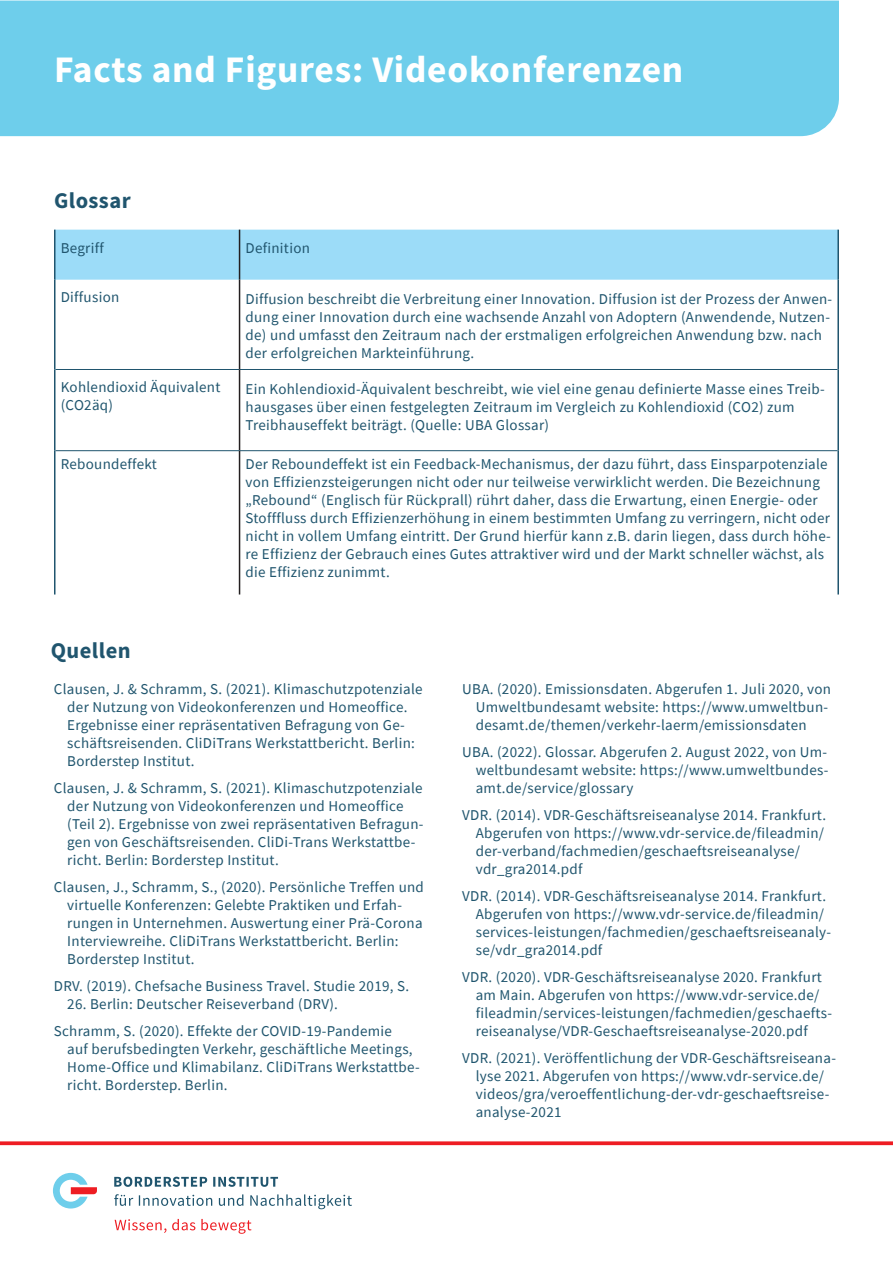
<style>
.page{position:relative;width:893px;height:1263px;background:#fff}
.page>*{position:absolute;margin:0;border:0;box-sizing:border-box;transform-origin:0 0}
.Titel{font:700 37.5px "Source Sans Pro";letter-spacing:.02em;color:#fff}
.t1{font:700 22.5px "Source Sans Pro";letter-spacing:.02em;color:#20556e}
.Literatur{font:15px/18px "Source Sans Pro";letter-spacing:.02em;color:#20556e}
.Text{font:15px/18px "Source Sans Pro";letter-spacing:.02em;color:#20556e}
</style>
<div class="page">
<svg style="left:115px;top:1219px;width:136px;height:15px"></svg>
<svg style="left:114px;top:1194px;width:238px;height:15px"></svg>
<svg style="left:114px;top:1177px;width:164px;height:10px"></svg>
<svg style="left:53px;top:1173px;width:44px;height:35px"></svg>
<svg style="left:0;top:1141px;width:893px;height:4px;background:#ef3338"></svg>
<div style="left:56px;top:230px;width:781px;height:50px;background:#9cdcf8"></div>
<hr style="left:54px;top:230px;width:2px;height:50px;background:#20556e">
<hr style="left:54px;top:280px;width:2px;height:89px;background:#20556e">
<hr style="left:56px;top:369px;width:184px;height:1px;background:#20556e">
<hr style="left:239px;top:230px;width:1px;height:50px;background:#231f20">
<hr style="left:837px;top:230px;width:2px;height:50px;background:#20556e">
<hr style="left:239px;top:280px;width:1px;height:89px;background:#231f20">
<hr style="left:837px;top:280px;width:2px;height:89px;background:#20556e">
<hr style="left:240px;top:369px;width:597px;height:1px;background:#20556e">
<hr style="left:837px;top:369px;width:2px;height:82px;background:#20556e">
<hr style="left:54px;top:369px;width:2px;height:82px;background:#20556e">
<hr style="left:239px;top:370px;width:1px;height:80px;background:#231f20">
<hr style="left:56px;top:450px;width:184px;height:1px;background:#20556e">
<hr style="left:54px;top:451px;width:2px;height:143px;background:#20556e">
<hr style="left:240px;top:450px;width:597px;height:1px;background:#20556e">
<hr style="left:239px;top:451px;width:1px;height:143px;background:#231f20">
<hr style="left:837px;top:451px;width:2px;height:143px;background:#20556e">
<div style="left:0;top:1px;width:839px;height:135px;background:#6eceeb"></div>
<p class="Titel" style="left:54px;top:44px;width:631px">Facts and Figures: Videokonferenzen</p>
<h1 class="t1" style="left:54px;top:185px;width:78px">Glossar</h1>
<p class="Text" style="left:61px;top:239px;width:45px">Begriff</p>
<p class="Text" style="left:246px;top:239px;width:66px">Definition</p>
<p class="Text" style="left:61px;top:288px;width:60px">Diffusion</p>
<p class="Text" style="left:246px;top:290px;width:588px">Diffusion beschreibt die Verbreitung einer Innovation. Diffusion ist der Prozess der Anwen&shy;dung einer Innovation durch eine wachsende Anzahl von Adoptern (Anwendende, Nutzen&shy;de) und umfasst den Zeitraum nach der erstmaligen erfolgreichen Anwendung bzw. nach der erfolgreichen Markteinführung.</p>
<p class="Text" style="left:61px;top:378px;width:161px">Kohlendioxid Äquivalent (CO2äq)</p>
<p class="Text" style="left:246px;top:380px;width:581px">Ein Kohlendioxid-Äquivalent beschreibt, wie viel eine genau definierte Masse eines Treib&shy;hausgases über einen festgelegten Zeitraum im Vergleich zu Kohlendioxid (CO2) zum<br>Treibhauseffekt beiträgt. (Quelle: UBA Glossar)</p>
<p class="Text" style="left:61px;top:455px;width:98px">Reboundeffekt</p>
<p class="Text" style="left:246px;top:455px;width:587px">Der Reboundeffekt ist ein Feedback-Mechanismus, der dazu führt, dass Einsparpotenziale von Effizienzsteigerungen nicht oder nur teilweise verwirklicht werden. Die Bezeichnung „Rebound“ (Englisch für Rückprall) rührt daher, dass die Erwartung, einen Energie- oder Stofffluss durch Effizienzerhöhung in einem bestimmten Umfang zu verringern, nicht oder nicht in vollem Umfang eintritt. Der Grund hierfür kann z.B. darin liegen, dass durch höhe&shy;re Effizienz der Gebrauch eines Gutes attraktiver wird und der Markt schneller wächst, als die Effizienz zunimmt.</p>
<h1 class="t1" style="left:51px;top:635px;width:81px">Quellen</h1>
<p class="Literatur" style="left:67px;top:680px;width:357px;text-indent:-14px">Clausen, J. &amp; Schramm, S. (2021). Klimaschutzpotenziale der Nutzung von Videokonferenzen und Homeoffice.<br>Ergebnisse einer repräsentativen Befragung von Ge&shy;schäftsreisenden. CliDiTrans Werkstattbericht. Berlin:<br>Borderstep Institut.</p>
<p class="Literatur" style="left:67px;top:779px;width:358px;text-indent:-14px">Clausen, J. &amp; Schramm, S. (2021). Klimaschutzpotenziale der Nutzung von Videokonferenzen und Homeoffice (Teil 2). Ergebnisse von zwei repräsentativen Befragun&shy;gen von Geschäftsreisenden. CliDi-Trans Werkstattbe&shy;richt. Berlin: Borderstep Institut.</p>
<p class="Literatur" style="left:67px;top:878px;width:358px;text-indent:-14px">Clausen, J., Schramm, S., (2020). Persönliche Treffen und virtuelle Konferenzen: Gelebte Praktiken und Erfah&shy;rungen in Unternehmen. Auswertung einer Prä-Corona Interviewreihe. CliDiTrans Werkstattbericht. Berlin:<br>Borderstep Institut.</p>
<p class="Literatur" style="left:54px;top:977px;width:357px">DRV. (2019). Chefsache Business Travel. Studie 2019, S.</p>
<p class="Literatur" style="left:67px;top:995px;width:272px">26. Berlin: Deutscher Reiseverband (DRV).</p>
<p class="Literatur" style="left:67px;top:1022px;width:354px;text-indent:-14px">Schramm, S. (2020). Effekte der COVID-19-Pandemie<br>auf berufsbedingten Verkehr, geschäftliche Meetings, Home-Office und Klimabilanz. CliDiTrans Werkstattbe&shy;richt. Borderstep. Berlin.</p>
<p class="Literatur" style="left:476px;top:680px;width:357px;text-indent:-14px">UBA. (2020). Emissionsdaten. Abgerufen 1. Juli 2020, von<br>Umweltbundesamt website: https://www.umweltbun&shy;desamt.de/themen/verkehr-laerm/emissionsdaten</p>
<p class="Literatur" style="left:476px;top:743px;width:354px;text-align:justify;text-indent:-14px">UBA. (2022). Glossar. Abgerufen 2. August 2022, von Um&shy;weltbundesamt website: https://www.umweltbundes&shy;amt.de/service/glossary</p>
<p class="Literatur" style="left:476px;top:806px;width:352px;text-indent:-14px">VDR. (2014). VDR-Geschäftsreiseanalyse 2014. Frankfurt.<br>Abgerufen von https://www.vdr-service.de/fileadmin/ der-verband/fachmedien/geschaeftsreiseanalyse/ vdr_gra2014.pdf</p>
<p class="Literatur" style="left:476px;top:887px;width:357px;text-indent:-14px">VDR. (2014). VDR-Geschäftsreiseanalyse 2014. Frankfurt.<br>Abgerufen von https://www.vdr-service.de/fileadmin/ services-leistungen/fachmedien/geschaeftsreiseanaly&shy;se/vdr_gra2014.pdf</p>
<p class="Literatur" style="left:476px;top:968px;width:358px;text-indent:-14px">VDR. (2020). VDR-Geschäftsreiseanalyse 2020. Frankfurt am Main. Abgerufen von https://www.vdr-service.de/ fileadmin/services-leistungen/fachmedien/geschaefts&shy;reiseanalyse/VDR-Geschaeftsreiseanalyse-2020.pdf</p>
<p class="Literatur" style="left:476px;top:1049px;width:362px;text-indent:-14px">VDR. (2021). Veröffentlichung der VDR-Geschäftsreiseana&shy;lyse 2021. Abgerufen von https://www.vdr-service.de/ videos/gra/veroeffentlichung-der-vdr-geschaeftsreise&shy;analyse-2021</p>
</div>
